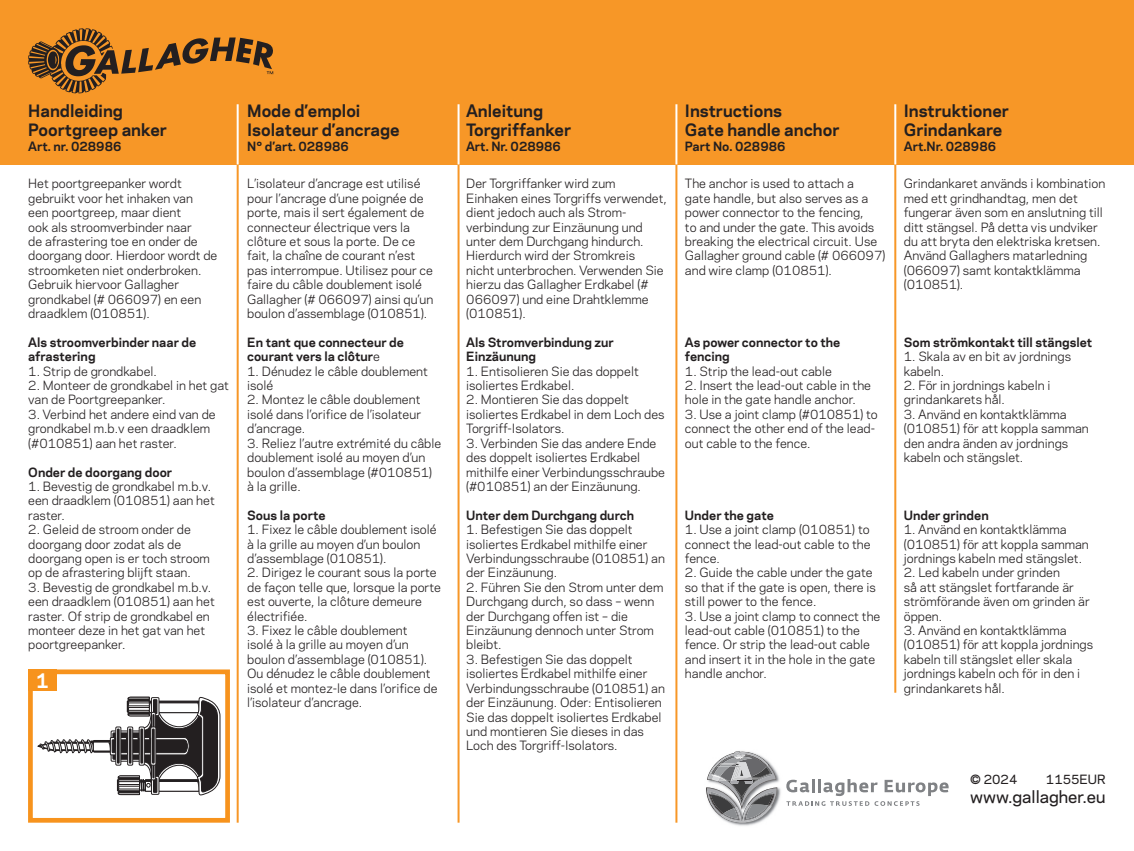
<style>
.page{position:relative;width:1134px;height:851px;background:#fff}
.page>*{position:absolute;margin:0;border:0;box-sizing:border-box;transform-origin:0 0}
.t1{font:700 18.8px "Galaxie Polaris";color:#fff}
.t2{font:700 16px/19.2px "Galaxie Polaris";color:#231f20}
.t3{font:500 16px "Galaxie Polaris";color:#231f20}
.t4{font:12px/14.4px "Galaxie Polaris";color:#231f20}
.t5{font:700 12px/14.4px "Galaxie Polaris";color:#231f20}
.t6{font:500 12px "Galaxie Polaris";color:#231f20}
.s1{font-weight:400}
</style>
<div class="page">
<div style="left:0;top:0;width:1134px;height:164px;background:#f79727"></div>
<svg style="left:28px;top:28px;width:245px;height:65px"></svg>
<hr style="left:237px;top:164px;width:2px;height:658px;background:#f79727">
<hr style="left:457px;top:164px;width:2px;height:658px;background:#f79727">
<hr style="left:675px;top:164px;width:2px;height:658px;background:#f79727">
<hr style="left:894px;top:164px;width:2px;height:528px;background:#f79727">
<svg style="left:786px;top:801px;width:133px;height:4px"></svg>
<svg style="left:786px;top:779px;width:23px;height:13px"></svg>
<hr style="left:812px;top:778px;width:3px;height:14px;background:#808285">
<hr style="left:818px;top:778px;width:3px;height:14px;background:#808285">
<svg style="left:823px;top:779px;width:54px;height:16px"></svg>
<svg style="left:884px;top:779px;width:64px;height:16px"></svg>
<img style="left:727px;top:773px;width:54px;height:53px">
<svg style="left:707px;top:751px;width:70px;height:71px"></svg>
<hr style="left:237px;top:104px;width:2px;height:60px;background:#fff">
<hr style="left:457px;top:104px;width:2px;height:60px;background:#fff">
<hr style="left:675px;top:104px;width:2px;height:60px;background:#fff">
<hr style="left:894px;top:104px;width:2px;height:60px;background:#fff">
<div style="left:93px;top:739px;width:19px;height:13px;border:1px solid #231f20"></div>
<div style="left:93px;top:741px;width:19px;height:10px;border:1px solid #231f20"></div>
<svg style="left:38px;top:739px;width:56px;height:13px"></svg>
<svg style="left:108px;top:696px;width:112px;height:99px"></svg>
<div style="left:28px;top:669px;width:202px;height:153px;border:5px solid #f7931d"></div>
<div style="left:28px;top:669px;width:28px;height:21px;background:#f7931d"></div>
<h2 class="t2" style="left:28px;top:100px;width:140px">Handleiding<br>Poortgreep anker</h2>
<p class="t5" style="left:28px;top:138px;width:95px">Art. nr. 028986</p>
<p class="t4" style="left:28px;top:176px;width:191px">Het poortgreepanker wordt gebruikt voor het inhaken van<br>een poortgreep, maar dient<br>ook als stroomverbinder naar<br>de afrastering toe en onder de doorgang door. Hierdoor wordt de stroomketen niet onderbroken.<br>Gebruik hiervoor Gallagher grondkabel (# 066097) en een draadklem (010851).</p>
<p class="t5" style="left:28px;top:334px;width:169px">Als stroomverbinder naar de afrastering</p>
<p class="t4" style="left:28px;top:363px;width:130px">1. Strip de grondkabel.</p>
<p class="t4" style="left:28px;top:377px;width:202px">2. Monteer de grondkabel in het gat van de Poortgreepanker.</p>
<p class="t4" style="left:28px;top:406px;width:189px">3. Verbind het andere eind van de grondkabel m.b.v een draadklem (#010851) aan het raster.</p>
<p class="t5" style="left:28px;top:464px;width:145px">Onder de doorgang door</p>
<p class="t4" style="left:28px;top:478px;width:188px">1. Bevestig de grondkabel m.b.v. een draadklem (010851) aan het raster.</p>
<p class="t4" style="left:28px;top:521px;width:183px">2. Geleid de stroom onder de doorgang door zodat als de doorgang open is er toch stroom op de afrastering blijft staan.</p>
<p class="t4" style="left:28px;top:579px;width:188px">3. Bevestig de grondkabel m.b.v. een draadklem (010851) aan het raster. Of strip de grondkabel en monteer deze in het gat van het poortgreepanker.</p>
<h1 class="t1" style="left:36px;top:666px;width:15px">1</h1>
<h2 class="t2" style="left:247px;top:100px;width:154px">Mode d’emploi<br>Isolateur d’ancrage</h2>
<p class="t5" style="left:247px;top:138px;width:103px">N° d’art. 028986</p>
<p class="t4" style="left:247px;top:176px;width:188px">L’isolateur d’ancrage est utilisé pour l’ancrage d’une poignée de porte, mais il sert également de connecteur électrique vers la clôture et sous la porte. De ce fait, la chaîne de courant n’est pas interrompue. Utilisez pour ce faire du câble doublement isolé<br>Gallagher (# 066097) ainsi qu’un boulon d’assemblage (010851).</p>
<p class="t5" style="left:247px;top:334px;width:158px">En tant que connecteur de courant vers la clôtur<span class="s1">e</span></p>
<p class="t4" style="left:247px;top:363px;width:182px">1. Dénudez le câble doublement isolé</p>
<p class="t4" style="left:247px;top:392px;width:175px;text-align:justify">2. Montez le câble doublement isolé dans l’orifice de l’isolateur d’ancrage.</p>
<p class="t4" style="left:247px;top:435px;width:196px">3. Reliez l’autre extrémité du câble doublement isolé au moyen d’un boulon d’assemblage (#010851) à la grille.</p>
<p class="t5" style="left:247px;top:507px;width:80px">Sous la porte</p>
<p class="t4" style="left:247px;top:521px;width:191px">1. Fixez le câble doublement isolé à la grille au moyen d’un boulon d’assemblage (010851).</p>
<p class="t4" style="left:247px;top:564px;width:195px">2. Dirigez le courant sous la porte de façon telle que, lorsque la porte est ouverte, la clôture demeure électrifiée.</p>
<p class="t4" style="left:247px;top:622px;width:192px">3. Fixez le câble doublement<br>isolé à la grille au moyen d’un boulon d’assemblage (010851).<br>Ou dénudez le câble doublement isolé et montez-le dans l’orifice de l’isolateur d’ancrage.</p>
<h2 class="t2" style="left:466px;top:100px;width:107px">Anleitung<br>Torgriffanker</h2>
<p class="t5" style="left:466px;top:138px;width:96px">Art. Nr. 028986</p>
<p class="t4" style="left:466px;top:176px;width:202px">Der Torgriffanker wird zum<br>Einhaken eines Torgriffs verwendet, dient jedoch auch als Strom&shy;verbindung zur Einzäunung und unter dem Durchgang hindurch.<br>Hierdurch wird der Stromkreis<br>nicht unterbrochen. Verwenden Sie hierzu das Gallagher Erdkabel (#<br>066097) und eine Drahtklemme (010851).</p>
<p class="t5" style="left:466px;top:334px;width:149px">Als Stromverbindung zur<br>Einzäunung</p>
<p class="t4" style="left:466px;top:363px;width:174px">1. Entisolieren Sie das doppelt isoliertes Erdkabel.</p>
<p class="t4" style="left:466px;top:392px;width:200px">2. Montieren Sie das doppelt isoliertes Erdkabel in dem Loch des<br>Torgriff-Isolators.</p>
<p class="t4" style="left:466px;top:435px;width:200px">3. Verbinden Sie das andere Ende des doppelt isoliertes Erdkabel mithilfe einer Verbindungsschraube (#010851) an der Einzäunung.</p>
<p class="t5" style="left:466px;top:507px;width:169px">Unter dem Durchgang durch</p>
<p class="t4" style="left:466px;top:521px;width:200px">1. Befestigen Sie das doppelt isoliertes Erdkabel mithilfe einer<br>Verbindungsschraube (010851) an der Einzäunung.</p>
<p class="t4" style="left:466px;top:579px;width:199px">2. Führen Sie den Strom unter dem<br>Durchgang durch, so dass – wenn der Durchgang offen ist – die<br>Einzäunung dennoch unter Strom bleibt.</p>
<p class="t4" style="left:466px;top:651px;width:200px">3. Befestigen Sie das doppelt isoliertes Erdkabel mithilfe einer Verbindungsschraube (010851) an der Einzäunung. Oder: Entisolieren Sie das doppelt isoliertes Erdkabel und montieren Sie dieses in das Loch des Torgriff-Isolators.</p>
<h2 class="t2" style="left:685px;top:100px;width:156px">Instructions<br>Gate handle anchor</h2>
<p class="t5" style="left:685px;top:138px;width:102px">Part No. 028986</p>
<p class="t4" style="left:685px;top:176px;width:202px">The anchor is used to attach a<br>gate handle, but also serves as a power connector to the fencing,<br>to and under the gate. This avoids breaking the electrical circuit. Use<br>Gallagher ground cable (# 066097) and wire clamp (010851).</p>
<h2 class="t2" style="left:904px;top:100px;width:107px">Instruktioner<br>Grindankare</h2>
<p class="t5" style="left:904px;top:138px;width:94px">Art.Nr. 028986</p>
<p class="t4" style="left:904px;top:176px;width:203px">Grindankaret används i kombination med ett grindhandtag, men det fungerar även som en anslutning till ditt stängsel. På detta vis undviker du att bryta den elektriska kretsen.<br>Använd Gallaghers matarledning (066097) samt kontaktklämma (010851).</p>
<p class="t5" style="left:685px;top:334px;width:157px">As power connector to the fencing</p>
<p class="t4" style="left:685px;top:363px;width:148px">1. Strip the lead-out cable</p>
<p class="t4" style="left:685px;top:377px;width:188px">2. Insert the lead-out cable in the hole in the gate handle anchor.</p>
<p class="t4" style="left:685px;top:406px;width:194px">3. Use a joint clamp (#010851) to connect the other end of the lead&shy;out cable to the fence.</p>
<p class="t5" style="left:685px;top:507px;width:91px">Under the gate</p>
<p class="t4" style="left:685px;top:521px;width:187px;text-align:justify">1. Use a joint clamp (010851) to connect the lead-out cable to the fence.</p>
<p class="t4" style="left:685px;top:564px;width:192px">2. Guide the cable under the gate so that if the gate is open, there is still power to the fence.</p>
<p class="t4" style="left:685px;top:608px;width:197px">3. Use a joint clamp to connect the lead-out cable (010851) to the fence. Or strip the lead-out cable and insert it in the hole in the gate handle anchor.</p>
<p class="t5" style="left:904px;top:334px;width:190px">Som strömkontakt till stängslet</p>
<p class="t4" style="left:904px;top:348px;width:169px">1. Skala av en bit av jordnings kabeln.</p>
<p class="t4" style="left:904px;top:377px;width:148px">2. För in jordnings kabeln i grindankarets hål.</p>
<p class="t4" style="left:904px;top:406px;width:186px">3. Använd en kontaktklämma (010851) för att koppla samman den andra änden av jordnings kabeln och stängslet.</p>
<p class="t5" style="left:904px;top:507px;width:86px">Under grinden</p>
<p class="t4" style="left:904px;top:521px;width:186px">1. Använd en kontaktklämma (010851) för att koppla samman jordnings kabeln med stängslet.</p>
<p class="t4" style="left:904px;top:564px;width:188px">2. Led kabeln under grinden<br>så att stängslet fortfarande är strömförande även om grinden är öppen.</p>
<p class="t4" style="left:904px;top:622px;width:191px">3. Använd en kontaktklämma (010851) för att koppla jordnings kabeln till stängslet eller skala jordnings kabeln och för in den i grindankarets hål.</p>
<p class="t6" style="left:970px;top:769px;width:49px">© 2024</p>
<p class="t6" style="left:1046px;top:769px;width:61px">1155EUR</p>
<h2 class="t3" style="left:970px;top:784px;width:137px">www.gallagher.eu</h2>
</div>
